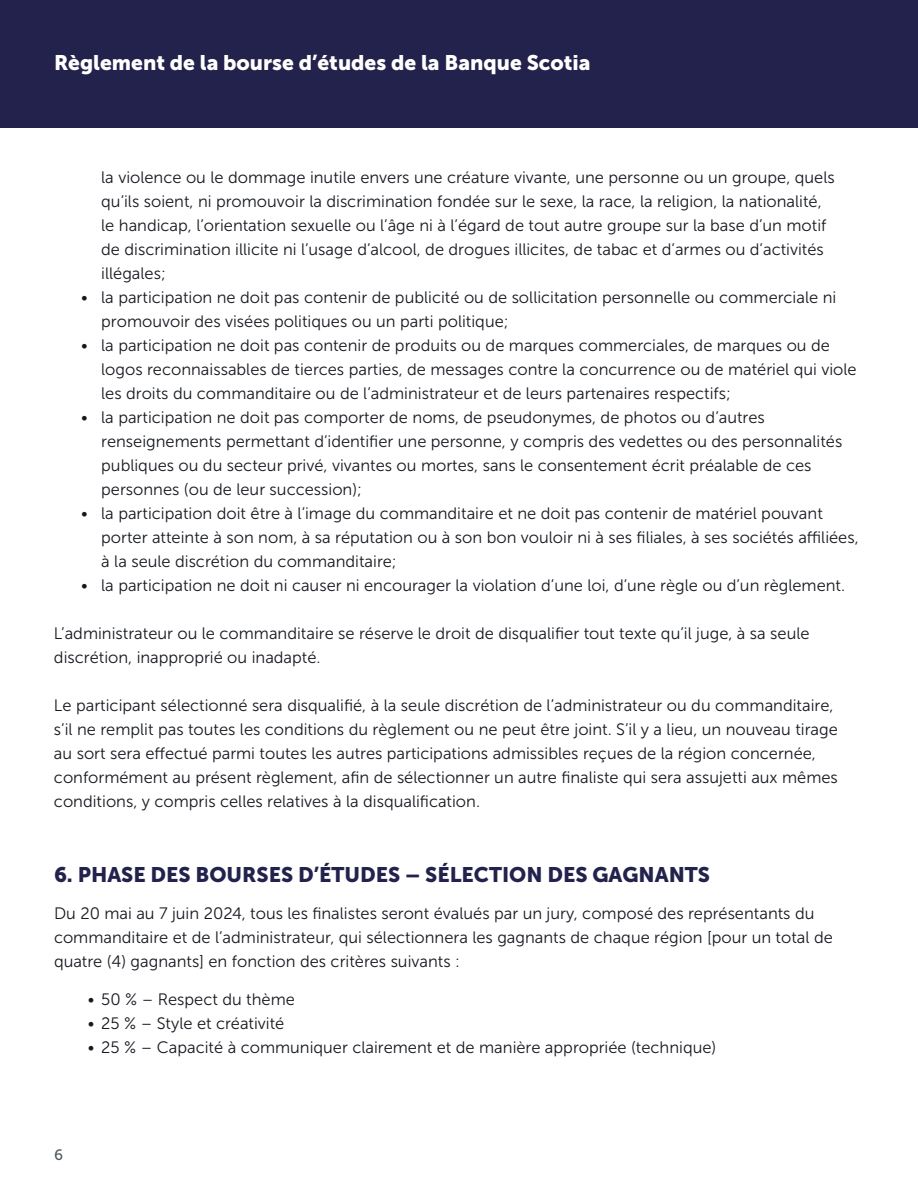
<style>
.page{position:relative;width:918px;height:1188px;background:#fff}
.page>*{position:absolute;margin:0;border:0;box-sizing:border-box;transform-origin:0 0}
.t1{font:21px "Museo Sans 900";color:#22224c}
.t2{font:21px "Museo Sans 900";color:#fff}
.t3{font:16.5px/24px "Museo Sans 300";color:#161920}
.t4{font:15px "Museo Sans 500";color:#50595e}
</style>
<div class="page">
<div style="left:0;top:0;width:918px;height:127px;background:#22224c"></div>
<p class="t2" style="left:54px;top:50px;width:538px">Règlement de la bourse d’études de la Banque Scotia</p>
<p class="t3" style="left:101px;top:165px;width:735px">la violence ou le dommage inutile envers une créature vivante, une personne ou un groupe, quels qu’ils soient, ni promouvoir la discrimination fondée sur le sexe, la race, la religion, la nationalité, le handicap, l’orientation sexuelle ou l’âge ni à l’égard de tout autre groupe sur la base d’un motif de discrimination illicite ni l’usage d’alcool, de drogues illicites, de tabac et d’armes ou d’activités illégales;</p>
<p class="t3" style="left:101px;top:286px;width:737px;text-indent:-20px">• la participation ne doit pas contenir de publicité ou de sollicitation personnelle ou commerciale ni promouvoir des visées politiques ou un parti politique;</p>
<p class="t3" style="left:101px;top:334px;width:757px;text-indent:-20px">• la participation ne doit pas contenir de produits ou de marques commerciales, de marques ou de logos reconnaissables de tierces parties, de messages contre la concurrence ou de matériel qui viole les droits du commanditaire ou de l’administrateur et de leurs partenaires respectifs;</p>
<p class="t3" style="left:101px;top:406px;width:743px;text-indent:-20px">• la participation ne doit pas comporter de noms, de pseudonymes, de photos ou d’autres renseignements permettant d’identifier une personne, y compris des vedettes ou des personnalités publiques ou du secteur privé, vivantes ou mortes, sans le consentement écrit préalable de ces personnes (ou de leur succession);</p>
<p class="t3" style="left:101px;top:502px;width:759px;text-indent:-20px">• la participation doit être à l’image du commanditaire et ne doit pas contenir de matériel pouvant porter atteinte à son nom, à sa réputation ou à son bon vouloir ni à ses filiales, à ses sociétés affiliées, à la seule discrétion du commanditaire;</p>
<p class="t3" style="left:81px;top:574px;width:766px">• la participation ne doit ni causer ni encourager la violation d’une loi, d’une règle ou d’un règlement.</p>
<p class="t3" style="left:54px;top:622px;width:757px">L’administrateur ou le commanditaire se réserve le droit de disqualifier tout texte qu’il juge, à sa seule discrétion, inapproprié ou inadapté.</p>
<p class="t3" style="left:54px;top:694px;width:785px">Le participant sélectionné sera disqualifié, à la seule discrétion de l’administrateur ou du commanditaire, s’il ne remplit pas toutes les conditions du règlement ou ne peut être joint. S’il y a lieu, un nouveau tirage au sort sera effectué parmi toutes les autres participations admissibles reçues de la région concernée, conformément au présent règlement, afin de sélectionner un autre finaliste qui sera assujetti aux mêmes conditions, y compris celles relatives à la disqualification.</p>
<p class="t1" style="left:54px;top:863px;width:658px">6. PHASE DES BOURSES D’ÉTUDES – SÉLECTION DES GAGNANTS</p>
<p class="t3" style="left:54px;top:902px;width:780px">Du 20 mai au 7 juin 2024, tous les finalistes seront évalués par un jury, composé des représentants du commanditaire et de l’administrateur, qui sélectionnera les gagnants de chaque région [pour un total de quatre (4) gagnants] en fonction des critères suivants :</p>
<p class="t3" style="left:88px;top:987px;width:209px">• 50 % – Respect du thème</p>
<p class="t3" style="left:88px;top:1011px;width:198px">• 25 % – Style et créativité</p>
<p class="t3" style="left:88px;top:1035px;width:630px">• 25 % – Capacité à communiquer clairement et de manière appropriée (technique)</p>
<p class="t4" style="left:54px;top:1147px;width:10px">6</p>
</div>
